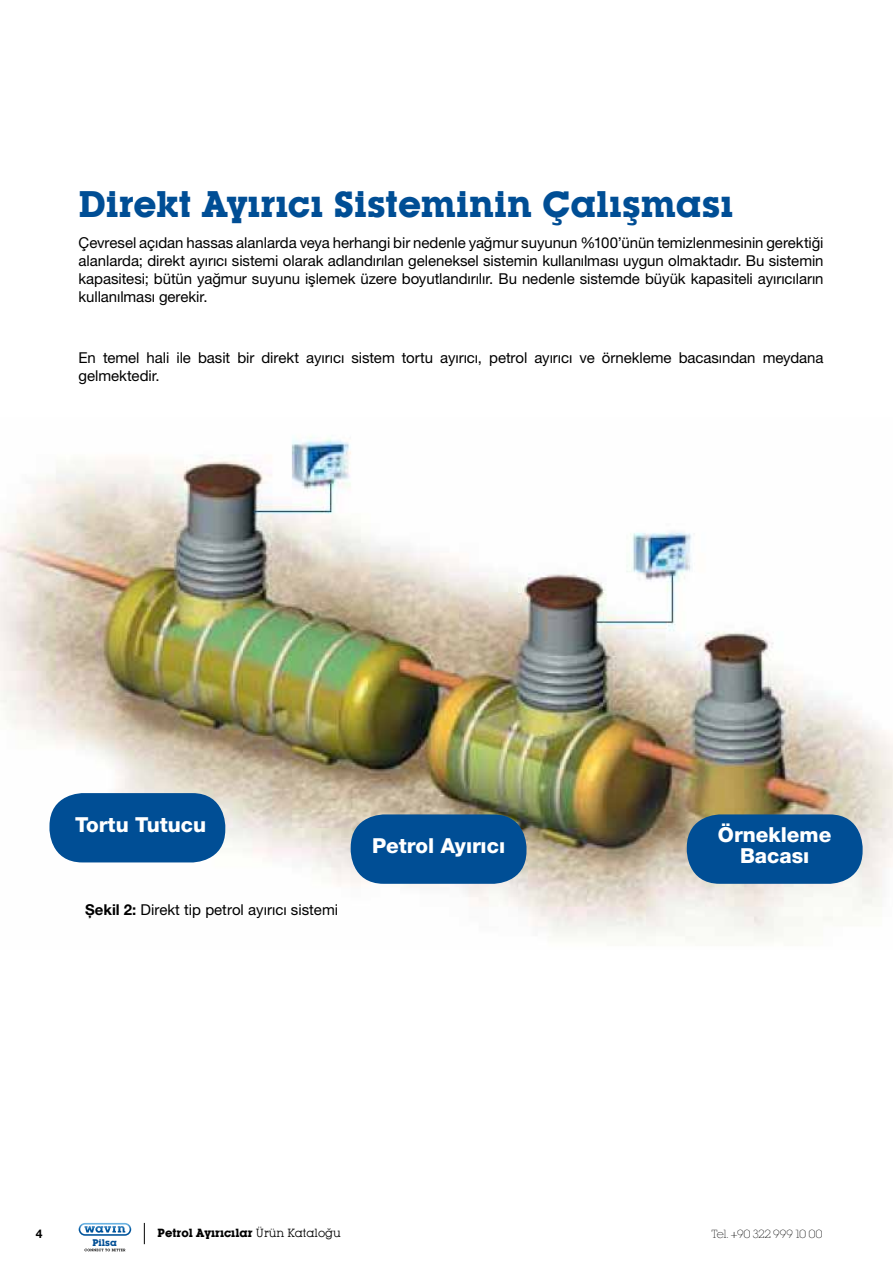
<style>
.page{position:relative;width:893px;height:1263px;background:#fff}
.page>*{position:absolute;margin:0;border:0;box-sizing:border-box;transform-origin:0 0}
.t1{font:700 36px "Lubalin Graph IT Cby BT";color:#004e95}
.t2{font:800 20.7px/20.5px "Helvetica Neue LT Std";color:#fff;text-align:center}
.t3{font:15px/18px "Helvetica Neue LT Std";letter-spacing:-.005em;color:#000;text-align:justify}
.t4{font:15px "Helvetica Neue LT Pro";color:#000}
.t5{font:700 12px "Helvetica Neue LT Pro";color:#000}
.t6{font:700 11.55px "Lubalin Graph IT Cby BT";color:#000}
.t7{font:10.5px "Lubalin X Light";letter-spacing:.02em;color:#000}
.t8{font:700 9.45px "Lubalin Graph IT Cby BT";color:#004e95}
.s1{font-weight:700}
.s2{font-weight:400}
</style>
<div class="page">
<svg style="left:144px;top:1223px;width:1px;height:21px"></svg>
<svg style="left:79px;top:1223px;width:52px;height:13px"></svg>
<svg style="left:84px;top:1249px;width:41px;height:2px"></svg>
<img style="left:0;top:436px;width:893px;height:505px">
<div style="left:49px;top:793px;width:176px;height:69px;background:#004e95;border-radius:33px"></div>
<div style="left:351px;top:814px;width:175px;height:70px;background:#004e95;border-radius:33px"></div>
<div style="left:687px;top:814px;width:176px;height:70px;background:#004e95;border-radius:33px"></div>
<h1 class="t1" style="left:79px;top:183px;width:656px">Direkt Ayırıcı Sisteminin Çalışması</h1>
<p class="t3" style="left:79px;top:233px;width:746px">Çevresel açıdan hassas alanlarda veya herhangi bir nedenle yağmur suyunun %100’ünün temizlenmesinin gerektiği alanlarda; direkt ayırıcı sistemi olarak adlandırılan geleneksel sistemin kullanılması uygun olmaktadır. Bu sistemin kapasitesi; bütün yağmur suyunu işlemek üzere boyutlandırılır. Bu nedenle sistemde büyük kapasiteli ayırıcıların kullanılması gerekir.</p>
<p class="t3" style="left:79px;top:349px;width:746px">En temel hali ile basit bir direkt ayırıcı sistem tortu ayırıcı, petrol ayırıcı ve örnekleme bacasından meydana gelmektedir.</p>
<h2 class="t2" style="left:75px;top:815px;width:133px">Tortu Tutucu</h2>
<p class="t4" style="left:85px;top:901px;width:255px"><span class="s1">Şekil 2:</span> Direkt tip petrol ayırıcı sistemi</p>
<h2 class="t2" style="left:372px;top:836px;width:135px">Petrol Ayırıcı</h2>
<h2 class="t2" style="left:718px;top:824px;width:115px">Örnekleme<br>Bacası</h2>
<p class="t6" style="left:157px;top:1226px;width:185px">Petrol Ayırıcılar <span class="s2">Ürün Kataloğu</span></p>
<p class="t5" style="left:36px;top:1226px;width:8px">4</p>
<p class="t7" style="left:711px;top:1227px;width:112px">Tel. +90 322 999 10 00</p>
<p class="t8" style="left:93px;top:1236px;width:26px">Pilsa</p>
</div>
